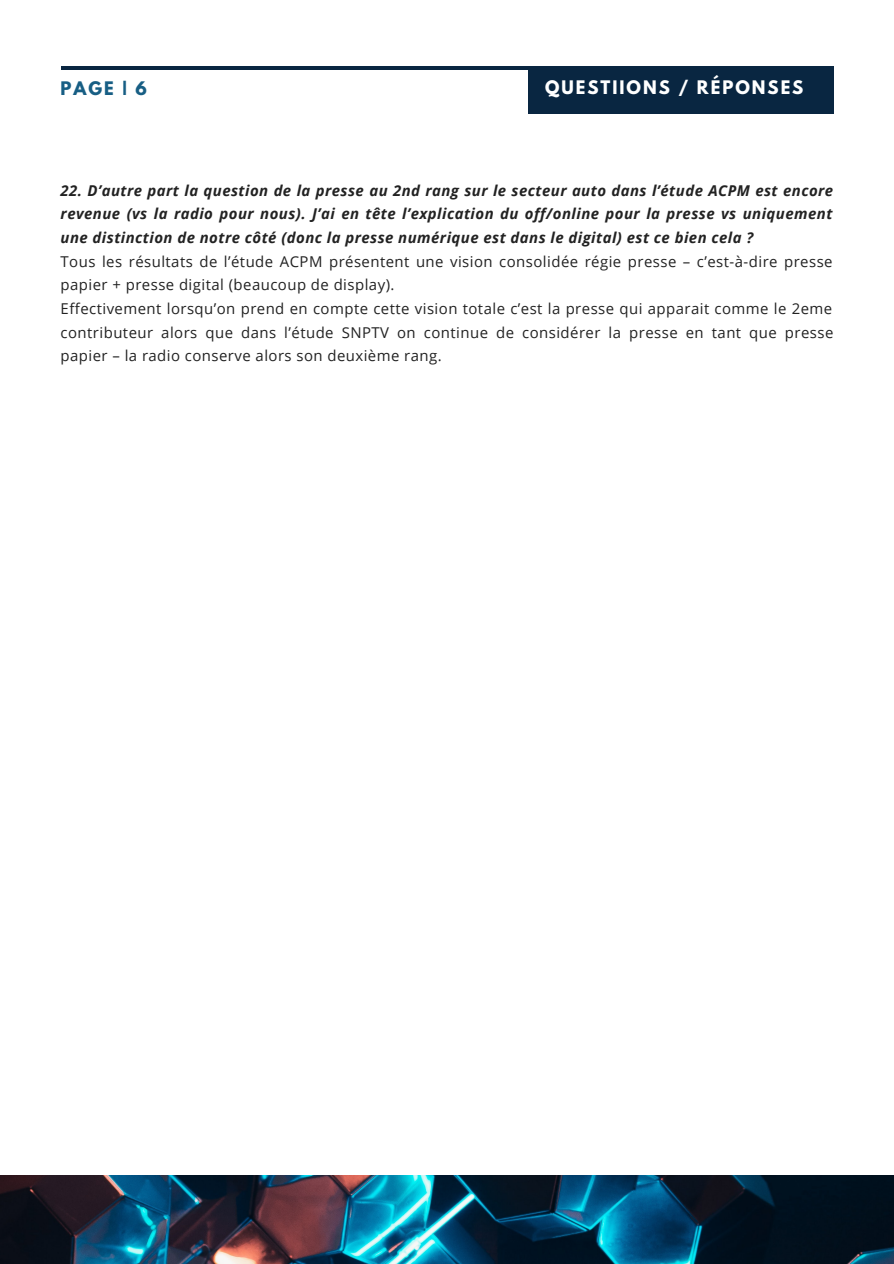
<style>
.page{position:relative;width:894px;height:1264px;background:#fff}
.page>*{position:absolute;margin:0;border:0;box-sizing:border-box;transform-origin:0 0}
.t1{font:700 16.5px "League Spartan";letter-spacing:.12em;color:#fff}
.t2{font:700 16.5px "League Spartan";color:#175e84}
.t3{font:14.85px/23.7px "Open Sans";letter-spacing:.03em;color:#222}
.t4{font:italic 700 14.85px/23.7px "Open Sans";letter-spacing:.03em;color:#222;text-align:justify}
</style>
<div class="page">
<hr style="left:61px;top:66px;width:771px;height:4px;background:#092641">
<div style="left:528px;top:66px;width:305px;height:48px;background:#092641"></div>
<img style="left:0;top:1175px;width:893px;height:88px">
<p class="t2" style="left:61px;top:80px;width:88px">PAGE | 6</p>
<p class="t1" style="left:545px;top:79px;width:259px">QUESTIIONS / RÉPONSES</p>
<p class="t4" style="left:61px;top:178px;width:774px">22. D’autre part la question de la presse au 2nd rang sur le secteur auto dans l’étude ACPM est encore revenue (vs la radio pour nous). J’ai en tête l’explication du off/online pour la presse vs uniquement une distinction de notre côté (donc la presse numérique est dans le digital) est ce bien cela ?</p>
<p class="t3" style="left:61px;top:249px;width:773px">Tous les résultats de l’étude ACPM présentent une vision consolidée régie presse – c’est-à-dire presse papier + presse digital (beaucoup de display).</p>
<p class="t3" style="left:61px;top:296px;width:774px;text-align:justify">Effectivement lorsqu’on prend en compte cette vision totale c’est la presse qui apparait comme le 2eme contributeur alors que dans l’étude SNPTV on continue de considérer la presse en tant que presse papier – la radio conserve alors son deuxième rang.</p>
</div>
